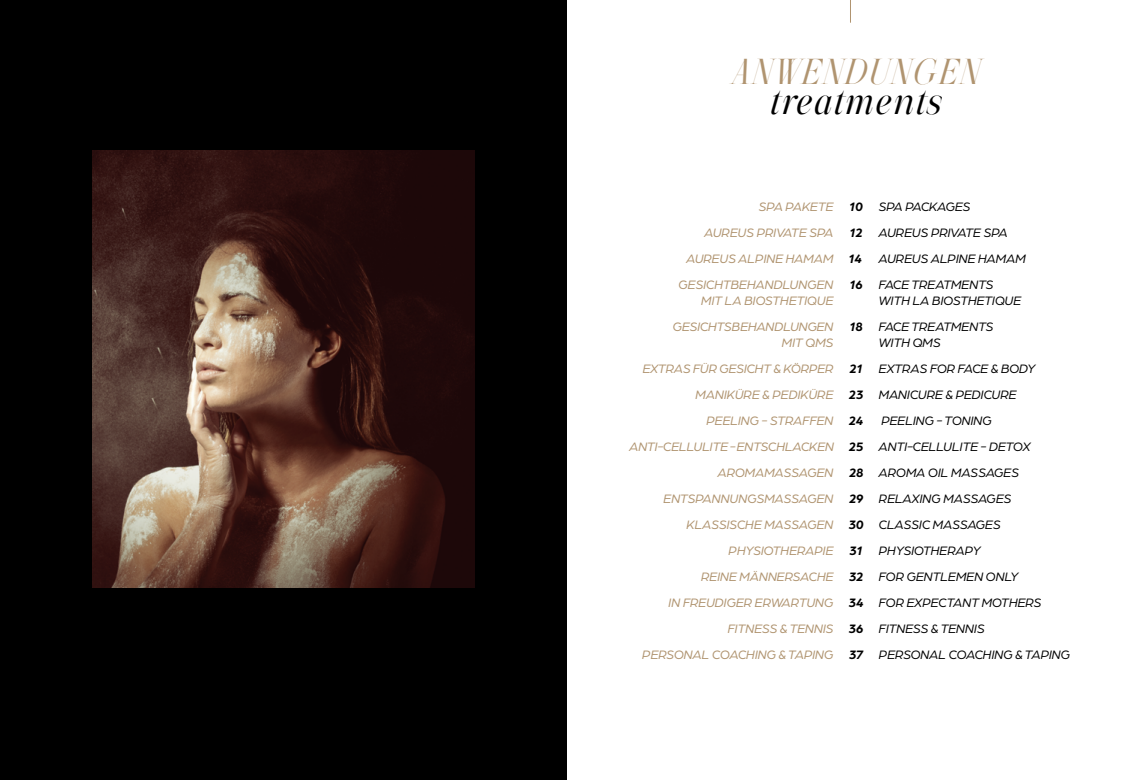
<style>
.page{position:relative;width:1134px;height:780px;background:#fff}
.page>*{position:absolute;margin:0;border:0;box-sizing:border-box;transform-origin:0 0}
.t1{font:italic 36px "The Portray";letter-spacing:.03em;color:#b09470}
.t2{font:italic 36px "The Portray";letter-spacing:.04em;color:#000}
.t3{font:italic 13px "Arboria";letter-spacing:-.015em;color:#b09470}
.t4{font:italic 13px/26px "Arboria";letter-spacing:-.015em;color:#000}
.s1{color:#b09470}
.s2{font-weight:700}
.s3{font-weight:700;color:#000}
.s4{color:#000}
</style>
<div class="page">
<svg style="left:850px;top:0;width:1px;height:23px"></svg>
<div style="left:0;top:0;width:567px;height:780px;background:#000"></div>
<img style="left:92px;top:150px;width:383px;height:437px">
<h1 class="t1" style="left:731px;top:43px;width:251px">ANWENDUNGEN</h1>
<h1 class="t2" style="left:771px;top:73px;width:173px">treatments</h1>
<p class="t4" style="left:759px;top:193px;width:213px"><span class="s1">SPA PAKETE</span> <span class="s2">10</span> SPA PACKAGES</p>
<p class="t3" style="left:704px;top:224px;width:305px">AUREUS PRIVATE SPA <span class="s3">12</span> <span class="s4">AUREUS PRIVATE SPA</span></p>
<p class="t3" style="left:686px;top:250px;width:178px">AUREUS ALPINE HAMAM <span class="s3">14</span></p>
<p class="t4" style="left:678px;top:245px;width:349px;text-indent:200px">AUREUS ALPINE HAMAM<br><span class="s1">GESICHTBEHANDLUNGEN</span> <span class="s2">16</span> FACE TREATMENTS</p>
<p class="t3" style="left:701px;top:292px;width:134px">MIT LA BIOSTHETIQUE</p>
<p class="t4" style="left:673px;top:287px;width:350px;text-indent:206px">WITH LA BIOSTHETIQUE<br><span class="s1">GESICHTSBEHANDLUNGEN</span> <span class="s2">18</span> FACE TREATMENTS</p>
<p class="t3" style="left:782px;top:334px;width:53px">MIT QMS</p>
<p class="t4" style="left:879px;top:329px;width:64px">WITH QMS</p>
<p class="t3" style="left:643px;top:360px;width:394px">EXTRAS FÜR GESICHT &amp; KÖRPER <span class="s3">21</span> <span class="s4">EXTRAS FOR FACE &amp; BODY</span></p>
<p class="t3" style="left:696px;top:386px;width:323px">MANIKÜRE &amp; PEDIKÜRE <span class="s3">23</span> <span class="s4">MANICURE &amp; PEDICURE</span></p>
<p class="t3" style="left:706px;top:412px;width:159px">PEELING - STRAFFEN <span class="s3">24</span></p>
<p class="t4" style="left:881px;top:407px;width:112px">PEELING - TONING</p>
<p class="t3" style="left:629px;top:438px;width:403px">ANTI-CELLULITE - ENTSCHLACKEN <span class="s3">25</span> <span class="s4">ANTI-CELLULITE - DETOX</span></p>
<p class="t4" style="left:718px;top:459px;width:303px"><span class="s1">AROMAMASSAGEN</span> <span class="s2">28</span> AROMA OIL MASSAGES</p>
<p class="t3" style="left:663px;top:490px;width:350px">ENTSPANNUNGSMASSAGEN <span class="s3">29</span> <span class="s4">RELAXING MASSAGES</span></p>
<p class="t3" style="left:686px;top:516px;width:316px">KLASSISCHE MASSAGEN <span class="s3">30</span> <span class="s4">CLASSIC MASSAGES</span></p>
<p class="t3" style="left:729px;top:542px;width:254px">PHYSIOTHERAPIE <span class="s3">31</span> <span class="s4">PHYSIOTHERAPY</span></p>
<p class="t3" style="left:701px;top:568px;width:319px">REINE MÄNNERSACHE <span class="s3">32</span> <span class="s4">FOR GENTLEMEN ONLY</span></p>
<p class="t3" style="left:669px;top:594px;width:374px">IN FREUDIGER ERWARTUNG <span class="s3">34</span> <span class="s4">FOR EXPECTANT MOTHERS</span></p>
<p class="t3" style="left:728px;top:620px;width:259px">FITNESS &amp; TENNIS <span class="s3">36</span> <span class="s4">FITNESS &amp; TENNIS</span></p>
<p class="t3" style="left:642px;top:646px;width:430px">PERSONAL COACHING &amp; TAPING <span class="s3">37</span> <span class="s4">PERSONAL COACHING &amp; TAPING</span></p>
</div>
